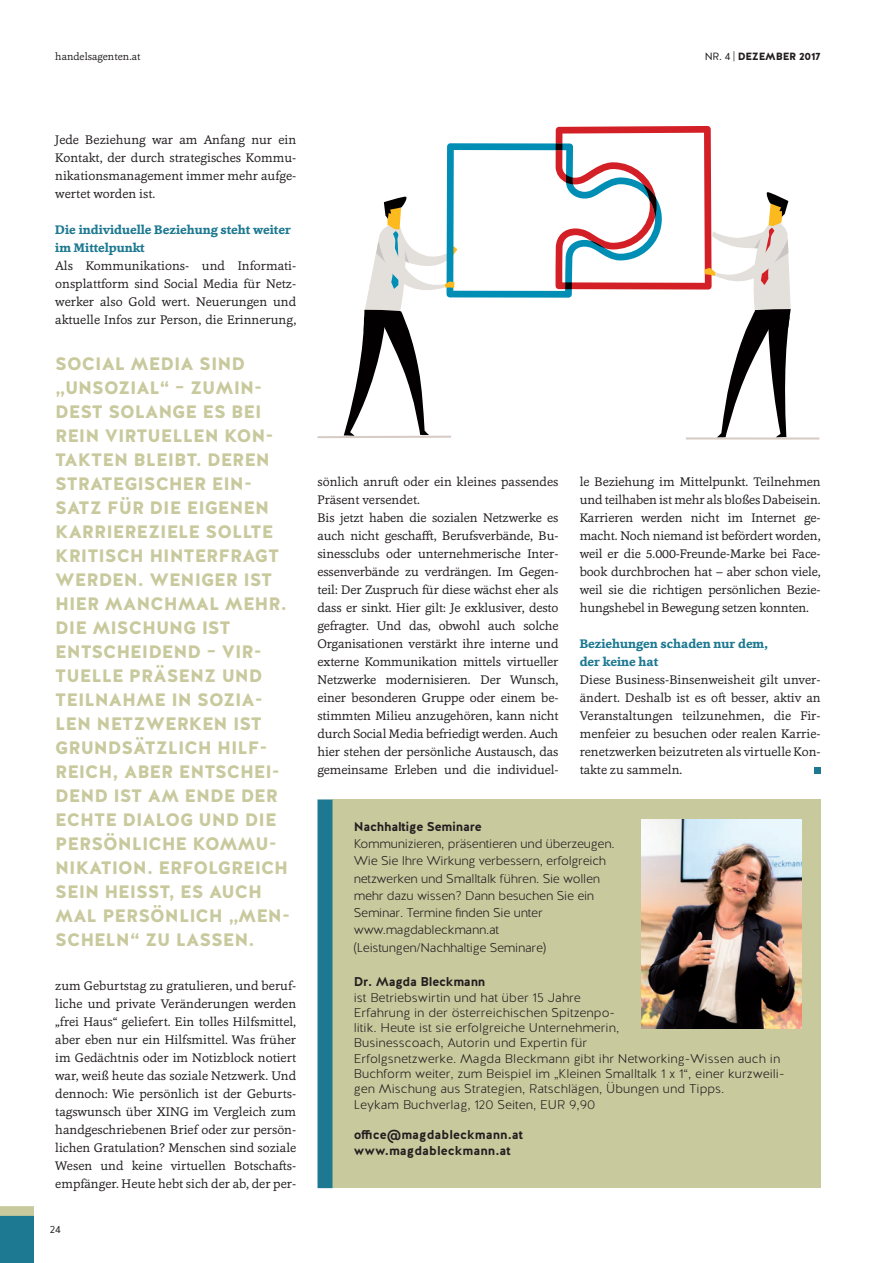
<style>
.page{position:relative;width:893px;height:1263px;background:#fff}
.page>*{position:absolute;margin:0;border:0;box-sizing:border-box;transform-origin:0 0}
.t1{font:18px/24px "Halis R S Black";color:#c9c99e}
.t2{font:12.75px/18px "Cassia";letter-spacing:-.01em;color:#231f20;text-align:justify}
.t3{font:300 12.75px/15.3px "Halis R";color:#231f20}
.t4{font:300 12.75px/17.2px "Halis R";letter-spacing:-.02em;color:#231f20}
.t5{font:700 12.75px/18px "Cassia";color:#1d7991}
.t6{font:700 12.75px/15.3px "Halis R";color:#231f20}
.t7{font:700 12.75px "Halis R";letter-spacing:-.02em;color:#231f20}
.t8{font:10.5px "Cassia";color:#231f20}
.t9{font:10.5px "Halis R S Black";letter-spacing:-.02em;color:#231f20}
.t10{font:10.5px "Halis R";color:#231f20}
.s1{font-family:"Halis R"}
</style>
<div class="page">
<div style="left:0;top:1212px;width:34px;height:51px;background:#1d7991"></div>
<div style="left:0;top:1206px;width:34px;height:10px;background:#c9c99e"></div>
<div style="left:332px;top:799px;width:489px;height:389px;background:#c9c99e"></div>
<div style="left:317px;top:799px;width:15px;height:389px;background:#1d7991"></div>
<div style="left:814px;top:768px;width:7px;height:6px;background:#1d7991"></div>
<hr style="left:686px;top:437px;width:133px;height:3px;background:#d7ccc5">
<svg style="left:317px;top:126px;width:474px;height:312px"></svg>
<img style="left:641px;top:819px;width:160px;height:209px">
<p class="t8" style="left:55px;top:49px;width:87px">handelsagenten.at</p>
<p class="t9" style="left:705px;top:50px;width:118px"><span class="s1">NR. 4 |</span> DEZEMBER 2017</p>
<p class="t2" style="left:55px;top:130px;width:242px">Jede Beziehung war am Anfang nur ein Kontakt, der durch strategisches Kommu&shy;nikationsmanagement immer mehr aufge&shy;wertet worden ist.</p>
<p class="t5" style="left:55px;top:221px;width:237px">Die individuelle Beziehung steht weiter im Mittelpunkt</p>
<p class="t2" style="left:55px;top:256px;width:242px">Als Kommunikations- und Informati&shy;onsplattform sind Social Media für Netz&shy;werker also Gold wert. Neuerungen und aktuelle Infos zur Person, die Erinnerung,</p>
<p class="t1" style="left:55px;top:353px;width:236px">SOCIAL MEDIA SIND „UNSOZIAL“ – ZUMIN-<br>DEST SOLANGE ES BEI<br>REIN VIRTUELLEN KON-<br>TAKTEN BLEIBT. DEREN<br>STRATEGISCHER EIN-<br>SATZ FÜR DIE EIGENEN<br>KARRIEREZIELE SOLLTE<br>KRITISCH HINTERFRAGT<br>WERDEN. WENIGER IST<br>HIER MANCHMAL MEHR.<br>DIE MISCHUNG IST<br>ENTSCHEIDEND – VIR-<br>TUELLE PRÄSENZ UND<br>TEILNAHME IN SOZIA-<br>LEN NETZWERKEN IST<br>GRUNDSÄTZLICH HILF-<br>REICH, ABER ENTSCHEI-<br>DEND IST AM ENDE DER<br>ECHTE DIALOG UND DIE<br>PERSÖNLICHE KOMMU-<br>NIKATION. ERFOLGREICH<br>SEIN HEISST, ES AUCH<br>MAL PERSÖNLICH „MEN-<br>SCHELN“ ZU LASSEN.</p>
<p class="t2" style="left:55px;top:976px;width:242px">zum Geburtstag zu gratulieren, und beruf&shy;liche und private Veränderungen werden „frei Haus“ geliefert. Ein tolles Hilfsmittel, aber eben nur ein Hilfsmittel. Was früher im Gedächtnis oder im Notizblock notiert war, weiß heute das soziale Netzwerk. Und dennoch: Wie persönlich ist der Geburts&shy;tagswunsch über XING im Vergleich zum handgeschriebenen Brief oder zur persön&shy;lichen Gratulation? Menschen sind soziale Wesen und keine virtuellen Botschafts&shy;empfänger. Heute hebt sich der ab, der per-</p>
<p class="t10" style="left:50px;top:1222px;width:13px">24</p>
<p class="t2" style="left:317px;top:472px;width:242px;text-align:left">sönlich anruft oder ein kleines passendes Präsent versendet.<br>Bis jetzt haben die sozialen Netzwerke es auch nicht geschafft, Berufsverbände, Bu&shy;sinessclubs oder unternehmerische Inter&shy;essenverbände zu verdrängen. Im Gegen&shy;teil: Der Zuspruch für diese wächst eher als dass er sinkt. Hier gilt: Je exklusiver, desto gefragter. Und das, obwohl auch solche Organisationen verstärkt ihre interne und externe Kommunikation mittels virtueller Netzwerke modernisieren. Der Wunsch, einer besonderen Gruppe oder einem be&shy;stimmten Milieu anzugehören, kann nicht durch Social Media befriedigt werden. Auch hier stehen der persönliche Austausch, das gemeinsame Erleben und die individuel-</p>
<p class="t2" style="left:580px;top:472px;width:242px">le Beziehung im Mittelpunkt. Teilnehmen und teilhaben ist mehr als bloßes Dabeisein.<br>Karrieren werden nicht im Internet ge&shy;macht. Noch niemand ist befördert worden, weil er die 5.000-Freunde-Marke bei Face&shy;book durchbrochen hat – aber schon viele, weil sie die richtigen persönlichen Bezie&shy;hungshebel in Bewegung setzen konnten.</p>
<p class="t5" style="left:580px;top:635px;width:190px">Beziehungen schaden nur dem, der keine hat</p>
<p class="t2" style="left:580px;top:670px;width:242px">Diese Business-Binsenweisheit gilt unver&shy;ändert. Deshalb ist es oft besser, aktiv an Veranstaltungen teilzunehmen, die Fir&shy;menfeier zu besuchen oder realen Karrie&shy;renetzwerken beizutreten als virtuelle Kon&shy;takte zu sammeln.</p>
<p class="t7" style="left:354px;top:818px;width:129px">Nachhaltige Seminare</p>
<p class="t4" style="left:354px;top:835px;width:262px">Kommunizieren, präsentieren und überzeugen.<br>Wie Sie Ihre Wirkung verbessern, erfolgreich netzwerken und Smalltalk führen. Sie wollen mehr dazu wissen? Dann besuchen Sie ein Seminar. Termine finden Sie unter www.magdableckmann.at (Leistungen/Nachhaltige Seminare)</p>
<p class="t7" style="left:354px;top:973px;width:133px">Dr. Magda Bleckmann</p>
<p class="t3" style="left:354px;top:990px;width:432px">ist Betriebswirtin und hat über 15 Jahre<br>Erfahrung in der österreichischen Spitzenpo-<br>litik. Heute ist sie erfolgreiche Unternehmerin,<br>Businesscoach, Autorin und Expertin für<br>Erfolgsnetzwerke. Magda Bleckmann gibt ihr Networking-Wissen auch in Buchform weiter, zum Beispiel im „Kleinen Smalltalk 1 x 1“, einer kurzweili&shy;gen Mischung aus Strategien, Ratschlägen, Übungen und Tipps.<br>Leykam Buchverlag, 120 Seiten, EUR 9,90</p>
<p class="t6" style="left:354px;top:1127px;width:171px">office@magdableckmann.at www.magdableckmann.at</p>
</div>
